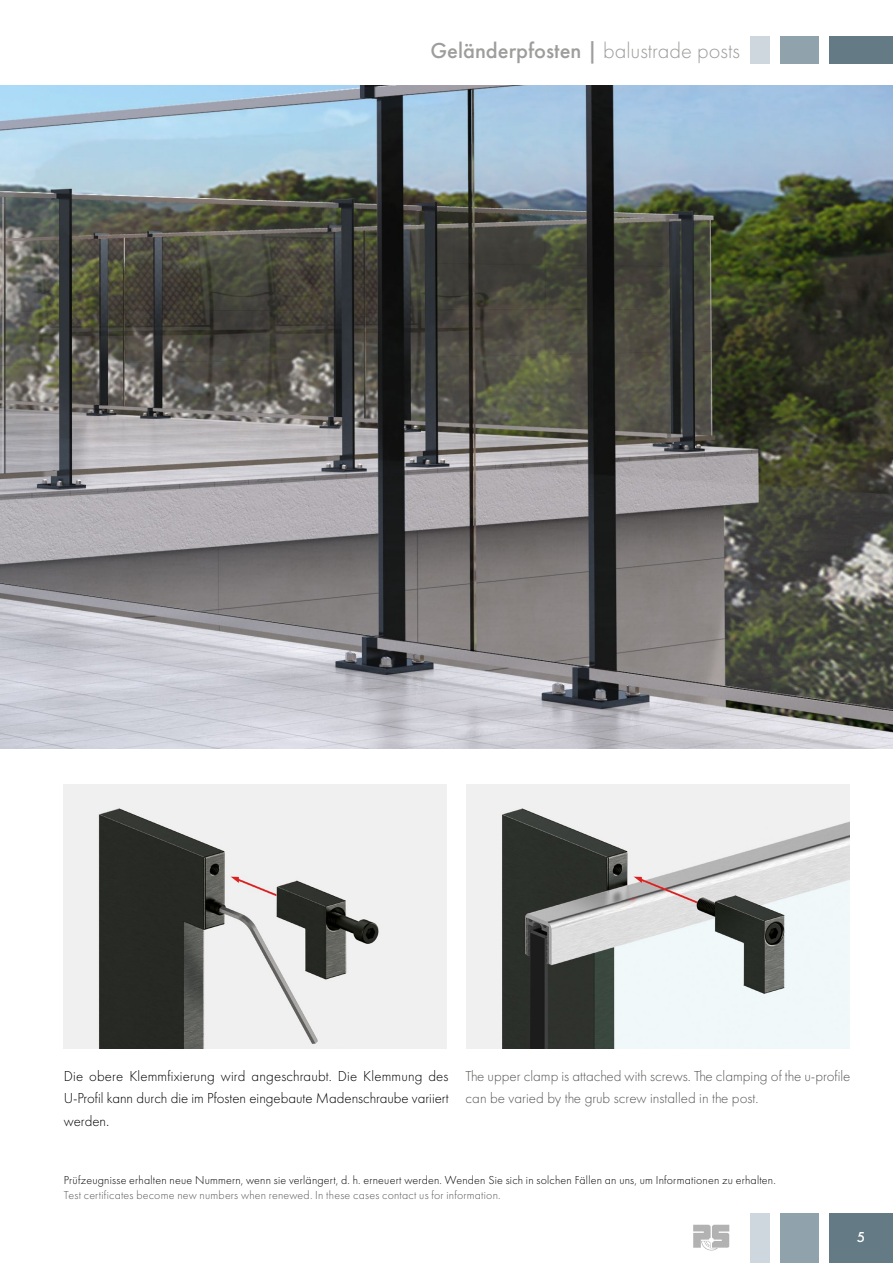
<style>
.page{position:relative;width:893px;height:1263px;background:#fff}
.page>*{position:absolute;margin:0;border:0;box-sizing:border-box;transform-origin:0 0}
.t1{font:500 22.5px "Futura PT";color:#9d9d9c}
.t2{font:300 15px/22.5px "Futura PT";color:#000;text-align:justify}
.t3{font:300 15px/22.5px "Futura PT";color:#575756}
.t4{font:500 15px "Futura PT";color:#fff}
.t5{font:300 12px "Futura PT";letter-spacing:.015em;color:#000}
.t6{font:300 12px "Futura PT";letter-spacing:.015em;color:#575756}
.s1{font-weight:300}
.s2{font-family:"Helvetica";font-size:12px}
</style>
<div class="page">
<img style="left:64px;top:784px;width:383px;height:264px">
<img style="left:467px;top:784px;width:383px;height:264px">
<img style="left:0;top:85px;width:893px;height:663px">
<div style="left:829px;top:36px;width:64px;height:28px;background:#647a84"></div>
<div style="left:780px;top:36px;width:39px;height:28px;background:#90a2ac"></div>
<div style="left:750px;top:36px;width:20px;height:28px;background:#ced7dd"></div>
<svg style="left:693px;top:1225px;width:36px;height:25px"></svg>
<div style="left:829px;top:1213px;width:64px;height:50px;background:#647a84"></div>
<div style="left:780px;top:1213px;width:39px;height:50px;background:#90a2ac"></div>
<div style="left:750px;top:1213px;width:20px;height:50px;background:#ced7dd"></div>
<h1 class="t1" style="left:430px;top:37px;width:311px">Geländerpfosten | <span class="s1">balustrade posts</span></h1>
<p class="t2" style="left:64px;top:1065px;width:386px">Die obere Klemmfixierung wird angeschraubt. Die Klemmung des U-Profil kann durch die im Pfosten eingebaute Madenschraube variiert werden<span class="s2">.</span></p>
<p class="t3" style="left:466px;top:1065px;width:386px">The upper clamp is attached with screws. The clamping of the u-profile can be varied by the grub screw installed in the post.</p>
<p class="t5" style="left:64px;top:1173px;width:714px">Prüfzeugnisse erhalten neue Nummern, wenn sie verlängert, d. h. erneuert werden. Wenden Sie sich in solchen Fällen an uns, um Informationen zu erhalten.</p>
<p class="t6" style="left:64px;top:1188px;width:438px">Test certificates become new numbers when renewed. In these cases contact us for information.</p>
<p class="t4" style="left:857px;top:1228px;width:10px">5</p>
</div>
